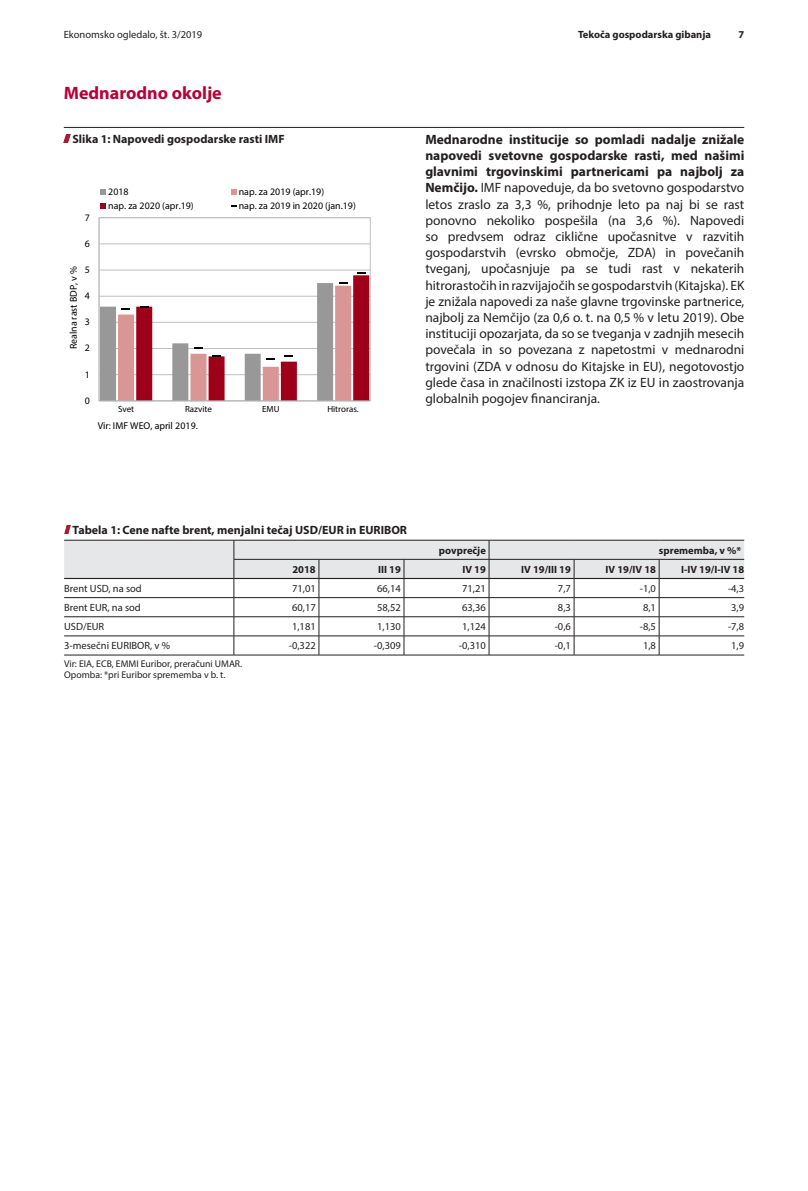
<style>
.page{position:relative;width:808px;height:1191px;background:#fff}
.page>*{position:absolute;margin:0;border:0;box-sizing:border-box;transform-origin:0 0}
.naslov_2{font:700 18px "Myriad Pro";color:#b30437}
.t1{font:13.5px/16.2px "Myriad Pro";color:#231f20;text-align:justify}
.slika_tabela_naslov{font:700 12px "Myriad Pro";color:#231f20}
.tabela_DESNO{font:10.5px "Myriad Pro";color:#231f20}
.tabela_DESNO-2{font:700 10.5px "Myriad Pro";color:#231f20}
.tabela_LEVO{font:10.5px "Myriad Pro";color:#231f20}
.t2{font:9.9px "Myriad Pro";color:#000}
.tabela_vir_opomba{font:9.75px "Myriad Pro";color:#231f20}
.t3{font:9px "Myriad Pro";color:#000}
.s1{font-weight:700}
</style>
<div class="page">
<hr style="left:99px;top:270px;width:271px;height:1px;background:#bfbfbf">
<hr style="left:99px;top:243px;width:271px;height:1px;background:#bfbfbf">
<hr style="left:99px;top:218px;width:1px;height:183px;background:#c0c0c0">
<hr style="left:99px;top:400px;width:271px;height:1px;background:#b2b2b2">
<svg style="left:100px;top:272px;width:269px;height:129px"></svg>
<svg style="left:101px;top:189px;width:5px;height:6px"></svg>
<svg style="left:231px;top:189px;width:5px;height:6px"></svg>
<svg style="left:101px;top:203px;width:5px;height:6px"></svg>
<svg style="left:64px;top:135px;width:6px;height:8px"></svg>
<hr style="left:64px;top:127px;width:680px;height:1px;background:#231f20">
<hr style="left:64px;top:655px;width:170px;height:1px;background:#231f20">
<hr style="left:234px;top:655px;width:85px;height:1px;background:#231f20">
<hr style="left:319px;top:655px;width:85px;height:1px;background:#231f20">
<hr style="left:404px;top:655px;width:85px;height:1px;background:#231f20">
<hr style="left:489px;top:655px;width:85px;height:1px;background:#231f20">
<hr style="left:574px;top:655px;width:85px;height:1px;background:#231f20">
<hr style="left:659px;top:655px;width:85px;height:1px;background:#231f20">
<svg style="left:64px;top:540px;width:680px;height:115px"></svg>
<hr style="left:64px;top:578px;width:170px;height:1px;background:#231f20">
<hr style="left:234px;top:578px;width:85px;height:1px;background:#231f20">
<hr style="left:319px;top:578px;width:85px;height:1px;background:#231f20">
<hr style="left:404px;top:578px;width:85px;height:1px;background:#231f20">
<hr style="left:489px;top:578px;width:85px;height:1px;background:#231f20">
<hr style="left:574px;top:578px;width:85px;height:1px;background:#231f20">
<hr style="left:659px;top:578px;width:85px;height:1px;background:#231f20">
<hr style="left:234px;top:540px;width:85px;height:1px;background:#231f20">
<hr style="left:319px;top:540px;width:85px;height:1px;background:#231f20">
<hr style="left:404px;top:540px;width:85px;height:1px;background:#231f20">
<svg style="left:64px;top:526px;width:6px;height:8px"></svg>
<p class="tabela_LEVO" style="left:64px;top:28px;width:140px">Ekonomsko ogledalo, št. 3/2019</p>
<p class="tabela_DESNO-2" style="left:578px;top:27px;width:135px">Tekoča gospodarska gibanja</p>
<p class="tabela_DESNO-2" style="left:738px;top:27px;width:7px">7</p>
<p class="naslov_2" style="left:64px;top:81px;width:159px">Mednarodno okolje</p>
<p class="slika_tabela_naslov" style="left:72px;top:131px;width:214px">Slika 1: Napovedi gospodarske rasti IMF</p>
<p class="t1" style="left:425px;top:131px;width:321px"><span class="s1">Mednarodne institucije so pomladi nadalje znižale napovedi svetovne gospodarske rasti, med našimi glavnimi trgovinskimi partnericami pa najbolj za Nemčijo.</span> IMF napoveduje, da bo svetovno gospodarstvo letos zraslo za 3,3 %, prihodnje leto pa naj bi se rast ponovno nekoliko pospešila (na 3,6 %). Napovedi so predvsem odraz ciklične upočasnitve v razvitih gospodarstvih (evrsko območje, ZDA) in povečanih tveganj, upočasnjuje pa se tudi rast v nekaterih hitrorastočih in razvijajočih se gospodarstvih (Kitajska). EK je znižala napovedi za naše glavne trgovinske partnerice, najbolj za Nemčijo (za 0,6 o. t. na 0,5 % v letu 2019). Obe instituciji opozarjata, da so se tveganja v zadnjih mesecih povečala in so povezana z napetostmi v mednarodni trgovini (ZDA v odnosu do Kitajske in EU), negotovostjo glede časa in značilnosti izstopa ZK iz EU in zaostrovanja globalnih pogojev financiranja.</p>
<p class="t2" style="left:108px;top:186px;width:22px">2018</p>
<p class="t2" style="left:239px;top:186px;width:87px">nap. za 2019 (apr.19)</p>
<p class="t2" style="left:108px;top:200px;width:87px">nap. za 2020 (apr.19)</p>
<p class="t2" style="left:239px;top:200px;width:119px">nap. za 2019 in 2020 (jan.19)</p>
<p class="t2" style="left:85px;top:211px;width:7px">7</p>
<p class="t2" style="left:85px;top:237px;width:7px">6</p>
<p class="t2" style="left:68px;top:349px;width:85px;rotate:-90deg">Realna rast BDP, v %</p>
<p class="t2" style="left:85px;top:263px;width:7px">5</p>
<p class="t2" style="left:85px;top:290px;width:7px">4</p>
<p class="t2" style="left:85px;top:316px;width:7px">3</p>
<p class="t2" style="left:85px;top:342px;width:7px">2</p>
<p class="t2" style="left:85px;top:368px;width:7px">1</p>
<p class="t2" style="left:85px;top:394px;width:7px">0</p>
<p class="t3" style="left:118px;top:403px;width:18px">Svet</p>
<p class="t3" style="left:185px;top:403px;width:28px">Razvite</p>
<p class="t3" style="left:262px;top:403px;width:19px">EMU</p>
<p class="t3" style="left:327px;top:403px;width:33px">Hitroras.</p>
<p class="t2" style="left:98px;top:419px;width:102px">Vir: IMF WEO, april 2019.</p>
<p class="slika_tabela_naslov" style="left:73px;top:522px;width:336px">Tabela 1: Cene nafte brent, menjalni tečaj USD/EUR in EURIBOR</p>
<p class="tabela_DESNO-2" style="left:439px;top:543px;width:48px">povprečje</p>
<p class="tabela_DESNO-2" style="left:659px;top:543px;width:84px">sprememba, v %*</p>
<p class="tabela_DESNO-2" style="left:292px;top:562px;width:25px">2018</p>
<p class="tabela_DESNO-2" style="left:378px;top:562px;width:24px">III 19</p>
<p class="tabela_DESNO-2" style="left:462px;top:562px;width:25px">IV 19</p>
<p class="tabela_DESNO-2" style="left:521px;top:562px;width:51px">IV 19/III 19</p>
<p class="tabela_DESNO-2" style="left:606px;top:562px;width:52px">IV 19/IV 18</p>
<p class="tabela_DESNO-2" style="left:681px;top:562px;width:65px">I-IV 19/I-IV 18</p>
<p class="tabela_LEVO" style="left:64px;top:582px;width:79px">Brent USD, na sod</p>
<p class="tabela_DESNO" style="left:292px;top:582px;width:25px">71,01</p>
<p class="tabela_DESNO" style="left:377px;top:582px;width:25px">66,14</p>
<p class="tabela_DESNO" style="left:462px;top:582px;width:25px">71,21</p>
<p class="tabela_DESNO" style="left:558px;top:582px;width:14px">7,7</p>
<p class="tabela_DESNO" style="left:640px;top:582px;width:18px">-1,0</p>
<p class="tabela_DESNO" style="left:728px;top:582px;width:18px">-4,3</p>
<p class="tabela_LEVO" style="left:64px;top:601px;width:78px">Brent EUR, na sod</p>
<p class="tabela_DESNO" style="left:292px;top:601px;width:25px">60,17</p>
<p class="tabela_DESNO" style="left:377px;top:601px;width:25px">58,52</p>
<p class="tabela_DESNO" style="left:462px;top:601px;width:25px">63,36</p>
<p class="tabela_DESNO" style="left:558px;top:601px;width:14px">8,3</p>
<p class="tabela_DESNO" style="left:643px;top:601px;width:14px">8,1</p>
<p class="tabela_DESNO" style="left:731px;top:601px;width:14px">3,9</p>
<p class="tabela_LEVO" style="left:64px;top:620px;width:42px">USD/EUR</p>
<p class="tabela_DESNO" style="left:292px;top:620px;width:25px">1,181</p>
<p class="tabela_DESNO" style="left:377px;top:620px;width:25px">1,130</p>
<p class="tabela_DESNO" style="left:462px;top:620px;width:25px">1,124</p>
<p class="tabela_DESNO" style="left:555px;top:620px;width:18px">-0,6</p>
<p class="tabela_DESNO" style="left:640px;top:620px;width:18px">-8,5</p>
<p class="tabela_DESNO" style="left:728px;top:620px;width:18px">-7,8</p>
<p class="tabela_LEVO" style="left:64px;top:639px;width:107px">3-mesečni EURIBOR, v %</p>
<p class="tabela_DESNO" style="left:289px;top:639px;width:28px">-0,322</p>
<p class="tabela_DESNO" style="left:374px;top:639px;width:28px">-0,309</p>
<p class="tabela_DESNO" style="left:459px;top:639px;width:28px">-0,310</p>
<p class="tabela_DESNO" style="left:555px;top:639px;width:18px">-0,1</p>
<p class="tabela_DESNO" style="left:643px;top:639px;width:14px">1,8</p>
<p class="tabela_DESNO" style="left:731px;top:639px;width:14px">1,9</p>
<p class="tabela_vir_opomba" style="left:64px;top:657px;width:180px">Vir: EIA, ECB, EMMI Euribor, preračuni UMAR.</p>
<p class="tabela_vir_opomba" style="left:64px;top:669px;width:163px">Opomba: *pri Euribor sprememba v b. t.</p>
</div>
